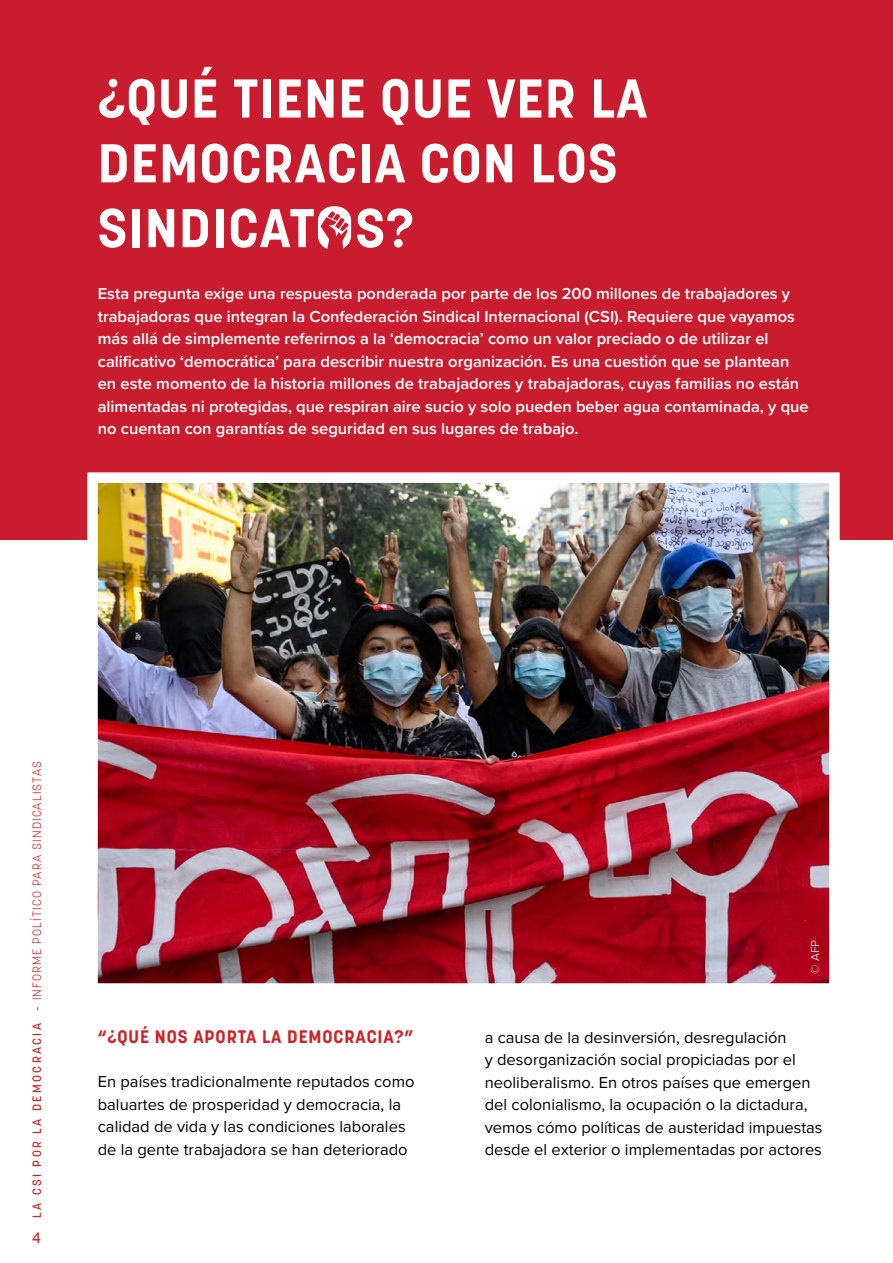
<style>
.page{position:relative;width:893px;height:1263px;background:#fff}
.page>*{position:absolute;margin:0;border:0;box-sizing:border-box;transform-origin:0 0}
.t1{font:700 54px/64.8px "Korolev";letter-spacing:.025em;color:#fff}
.t2{font:700 18px "Korolev";letter-spacing:.05em;color:#cf2127}
.t3{font:600 16.5px/22.5px "Proxima Nova";color:#fff}
.t4{font:16.5px/22.5px "Proxima Nova";color:#000}
.t5{font:500 15px "Korolev";color:#cf2127}
.t6{font:300 12px "Korolev";letter-spacing:.1em;color:#cf2127}
.t7{font:12px "Proxima Nova";color:#c4c6c8}
.s1{font-weight:500}
</style>
<div class="page">
<div style="left:0;top:0;width:893px;height:539px;background:#c91c2e"></div>
<svg style="left:318px;top:207px;width:33px;height:41px"></svg>
<img style="left:82px;top:472px;width:763px;height:512px">
<h1 class="t1" style="left:98px;top:66px;width:551px">¿QUÉ TIENE QUE VER LA<br>DEMOCRACIA CON LOS<br>SINDICAT S?</h1>
<p class="t3" style="left:98px;top:282px;width:712px">Esta pregunta exige una respuesta ponderada por parte de los 200 millones de trabajadores y trabajadoras que integran la Confederación Sindical Internacional (CSI). Requiere que vayamos más allá de simplemente referirnos a la ‘democracia’ como un valor preciado o de utilizar el calificativo ‘democrática’ para describir nuestra organización. Es una cuestión que se plantean en este momento de la historia millones de trabajadores y trabajadoras, cuyas familias no están alimentadas ni protegidas, que respiran aire sucio y solo pueden beber agua contaminada, y que no cuentan con garantías de seguridad en sus lugares de trabajo.</p>
<p class="t6" style="left:29px;top:1218px;width:458px;rotate:-90deg"><span class="s1">LA CSI POR LA DEMOCRACIA -</span> INFORME POLÍTICO PARA SINDICALISTAS</p>
<p class="t5" style="left:32px;top:1228px;width:10px">4</p>
<p class="t2" style="left:98px;top:1026px;width:317px">“¿QUÉ NOS APORTA LA DEMOCRACIA?”</p>
<p class="t4" style="left:98px;top:1071px;width:318px">En países tradicionalmente reputados como baluartes de prosperidad y democracia, la calidad de vida y las condiciones laborales de la gente trabajadora se han deteriorado</p>
<p class="t7" style="left:808px;top:974px;width:35px;rotate:-90deg">© AFP</p>
<p class="t4" style="left:485px;top:1026px;width:339px">a causa de la desinversión, desregulación<br>y desorganización social propiciadas por el neoliberalismo. En otros países que emergen del colonialismo, la ocupación o la dictadura, vemos cómo políticas de austeridad impuestas desde el exterior o implementadas por actores</p>
</div>
